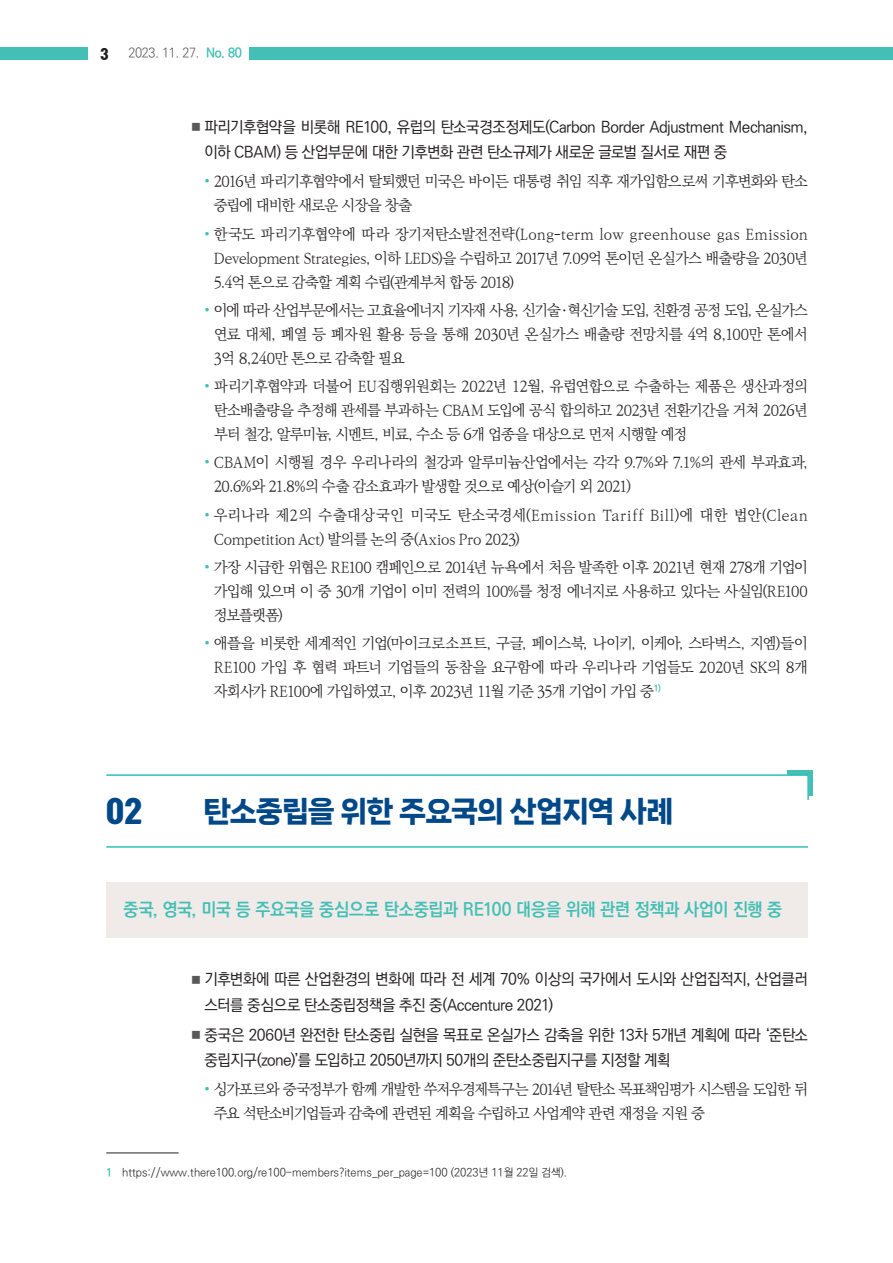
<style>
.page{position:relative;width:893px;height:1263px;background:#fff}
.page>*{position:absolute;margin:0;border:0;box-sizing:border-box;transform-origin:0 0}
.t1{font:900 30px "Tmon Monsori";color:#004888}
.t2{font:28.5px "Nanum Square Neo e Hv";letter-spacing:-.035em;color:#004888}
.t3{font:18px "Ko Pub World Dotum PB";letter-spacing:-.015em;color:#43bfb5;scale:.95 1}
.t4{font:15.75px/25.5px "Ko Pub World Dotum PM";letter-spacing:-.035em;color:#231f20}
.t5{font:15px/24px "Ko Pub World Batang PL";letter-spacing:-.05em;color:#231f20;text-align:justify}
.t6{font:15px/24px "Ko Pub World Batang PL";letter-spacing:-.005em;color:#231f20}
.t7{font:15px/24px "Ko Pub World Batang PL";letter-spacing:-.07em;color:#231f20}
.t8{font:900 13.5px "Tmon Monsori";color:#231f20}
.t9{font:13.2px "Ko Pub World Dotum PL";letter-spacing:-.025em;color:#57585a;scale:.95 1}
.t10{font:11.25px "Ko Pub World Dotum PL";letter-spacing:-.005em;color:#231f20}
.s1{font-family:"Ko Pub World Dotum PB";color:#43bfb5}
.s2{font-size:10.5px;color:#57585a}
.s3{color:#43bfb5}
</style>
<div class="page">
<div style="left:0;top:47px;width:87px;height:13px;background:#43bfb5"></div>
<div style="left:249px;top:47px;width:644px;height:13px;background:#43bfb5"></div>
<div style="left:787px;top:770px;width:26px;height:26px;background:#43bfb5"></div>
<svg style="left:106px;top:774px;width:703px;height:26px"></svg>
<hr style="left:106px;top:846px;width:702px;height:2px;background:#31beb6">
<div style="left:106px;top:882px;width:702px;height:55px;background:#f0ebe9"></div>
<hr style="left:106px;top:1153px;width:73px;height:1px;background:#231f20">
<p class="t8" style="left:100px;top:46px;width:10px">3</p>
<p class="t9" style="left:128px;top:44px;width:121px">2023. 11. 27. <span class="s1">No. 80</span></p>
<p class="t4" style="left:204px;top:115px;width:605px;text-indent:-13px"><span class="s2">■</span> 파리기후협약을 비롯해 RE100, 유럽의 탄소국경조정제도(Carbon Border Adjustment Mechanism, 이하 CBAM) 등 산업부문에 대한 기후변화 관련 탄소규제가 새로운 글로벌 질서로 재편 중</p>
<p class="t5" style="left:214px;top:170px;width:596px;text-indent:-10px"><span class="s3">•</span> 2016년 파리기후협약에서 탈퇴했던 미국은 바이든 대통령 취임 직후 재가입함으로써 기후변화와 탄소 중립에 대비한 새로운 시장을 창출</p>
<p class="t5" style="left:214px;top:222px;width:596px;text-indent:-10px"><span class="s3">•</span> 한국도 파리기후협약에 따라 장기저탄소발전전략(Long-term low greenhouse gas Emission Development Strategies, 이하 LEDS)을 수립하고 2017년 7.09억 톤이던 온실가스 배출량을 2030년 5.4억 톤으로 감축할 계획 수립(관계부처 합동 2018)</p>
<p class="t5" style="left:214px;top:298px;width:596px;text-indent:-10px"><span class="s3">•</span> 이에 따라 산업부문에서는 고효율에너지 기자재 사용, 신기술ㆍ혁신기술 도입, 친환경 공정 도입, 온실가스 연료 대체, 폐열 등 폐자원 활용 등을 통해 2030년 온실가스 배출량 전망치를 4억 8,100만 톤에서 3억 8,240만 톤으로 감축할 필요</p>
<p class="t5" style="left:214px;top:375px;width:595px;text-indent:-10px"><span class="s3">•</span> 파리기후협약과 더불어 EU집행위원회는 2022년 12월, 유럽연합으로 수출하는 제품은 생산과정의 탄소배출량을 추정해 관세를 부과하는 CBAM 도입에 공식 합의하고 2023년 전환기간을 거쳐 2026년 부터 철강, 알루미늄, 시멘트, 비료, 수소 등 6개 업종을 대상으로 먼저 시행할 예정</p>
<p class="t5" style="left:214px;top:451px;width:596px;text-indent:-10px"><span class="s3">•</span> CBAM이 시행될 경우 우리나라의 철강과 알루미늄산업에서는 각각 9.7%와 7.1%의 관세 부과효과,<br>20.6%와 21.8%의 수출 감소효과가 발생할 것으로 예상(이슬기 외 2021)</p>
<p class="t6" style="left:214px;top:503px;width:596px;text-indent:-10px"><span class="s3">•</span> 우리나라 제2의 수출대상국인 미국도 탄소국경세(Emission Tariff Bill)에 대한 법안(Clean<br>Competition Act) 발의를 논의 중(Axios Pro 2023)</p>
<p class="t5" style="left:214px;top:555px;width:596px;text-indent:-10px"><span class="s3">•</span> 가장 시급한 위협은 RE100 캠페인으로 2014년 뉴욕에서 처음 발족한 이후 2021년 현재 278개 기업이 가입해 있으며 이 중 30개 기업이 이미 전력의 100%를 청정 에너지로 사용하고 있다는 사실임(RE100 정보플랫폼)</p>
<p class="t5" style="left:214px;top:632px;width:596px;text-indent:-10px"><span class="s3">•</span> 애플을 비롯한 세계적인 기업(마이크로소프트, 구글, 페이스북, 나이키, 이케아, 스타벅스, 지엠)들이 RE100 가입 후 협력 파트너 기업들의 동참을 요구함에 따라 우리나라 기업들도 2020년 SK의 8개 자회사가 RE100에 가입하였고, 이후 2023년 11월 기준 35개 기업이 가입 중<sup>1)</sup></p>
<h1 class="t1" style="left:106px;top:794px;width:37px">02</h1>
<h2 class="t2" style="left:204px;top:796px;width:471px">탄소중립을 위한 주요국의 산업지역 사례</h2>
<p class="t3" style="left:123px;top:897px;width:695px">중국, 영국, 미국 등 주요국을 중심으로 탄소중립과 RE100 대응을 위해 관련 정책과 사업이 진행 중</p>
<p class="t4" style="left:204px;top:967px;width:605px;text-indent:-13px"><span class="s2">■</span> 기후변화에 따른 산업환경의 변화에 따라 전 세계 70% 이상의 국가에서 도시와 산업집적지, 산업클러 스터를 중심으로 탄소중립정책을 추진 중(Accenture 2021)</p>
<p class="t4" style="left:204px;top:1023px;width:605px;text-indent:-13px"><span class="s2">■</span> 중국은 2060년 완전한 탄소중립 실현을 목표로 온실가스 감축을 위한 13차 5개년 계획에 따라 ‘준탄소 중립지구(zone)’를 도입하고 2050년까지 50개의 준탄소중립지구를 지정할 계획</p>
<p class="t7" style="left:214px;top:1078px;width:596px;text-indent:-10px"><span class="s3">•</span> 싱가포르와 중국정부가 함께 개발한 쑤저우경제특구는 2014년 탈탄소 목표책임평가 시스템을 도입한 뒤 주요 석탄소비기업들과 감축에 관련된 계획을 수립하고 사업계약 관련 재정을 지원 중</p>
<p class="t10" style="left:106px;top:1164px;width:462px"><span class="s1">1</span>　https://www.there100.org/re100-members?items_per_page=100 (2023년 11월 22일 검색).</p>
</div>
